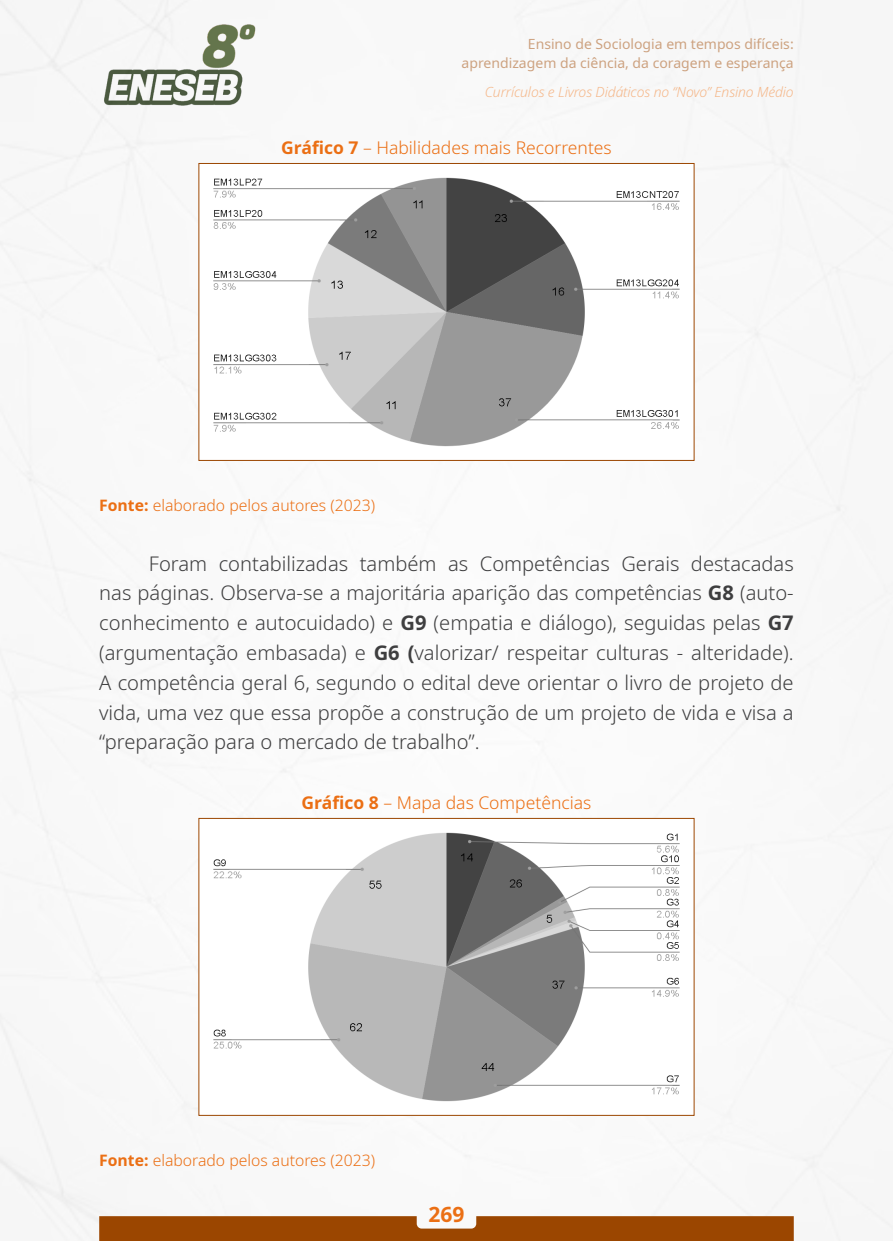
<style>
.page{position:relative;width:893px;height:1241px;background:#fff}
.page>*{position:absolute;margin:0;border:0;box-sizing:border-box;transform-origin:0 0}
.t1{font:700 21px "Noto Sans";color:#eb6f14}
._7_CORPO{font:300 20.12px/29.8px "Noto Sans";color:#3e3e3f;text-align:justify}
._12_LEGENDAS{font:300 17.5px "Noto Sans";color:#eb6f14}
._13_FONTES{font:300 15.75px "Noto Sans";color:#eb6f14}
.t2{font:14px/19.2px "Noto Sans";color:#cda280;text-align:right}
.t3{font:italic 300 14px "Noto Sans";letter-spacing:-.01em;color:#f5b789}
.s1{font-weight:700}
</style>
<div class="page">
<img style="left:0;top:0;width:893px;height:1240px">
<svg style="left:99px;top:1215px;width:695px;height:25px"></svg>
<img style="left:200px;top:165px;width:492px;height:294px">
<div style="left:198px;top:163px;width:496px;height:298px;border:1px solid #9b4600"></div>
<img style="left:200px;top:819px;width:492px;height:294px">
<div style="left:198px;top:817px;width:496px;height:298px;border:1px solid #9b4600"></div>
<p class="t2" style="left:462px;top:34px;width:334px">Ensino de Sociologia em tempos difíceis: aprendizagem da ciência, da coragem e esperança</p>
<p class="t3" style="left:485px;top:82px;width:310px">Currículos e Livros Didáticos no “Novo” Ensino Médio</p>
<p class="_12_LEGENDAS" style="left:281px;top:135px;width:332px"><span class="s1">Gráfico 7</span> – Habilidades mais Recorrentes</p>
<p class="_13_FONTES" style="left:99px;top:494px;width:277px"><span class="s1">Fonte:</span> elaborado pelos autores (2023)</p>
<p class="_7_CORPO" style="left:99px;top:549px;width:696px;text-indent:50px">Foram contabilizadas também as Competências Gerais destacadas nas páginas. Observa-se a majoritária aparição das competências <span class="s1">G8</span> (auto&shy;conhecimento e autocuidado) e <span class="s1">G9</span> (empatia e diálogo), seguidas pelas <span class="s1">G7 </span>(argumentação embasada) e <span class="s1">G6 (</span>valorizar/ respeitar culturas - alteridade).<br>A competência geral 6, segundo o edital deve orientar o livro de projeto de vida, uma vez que essa propõe a construção de um projeto de vida e visa a “preparação para o mercado de trabalho”.</p>
<p class="_12_LEGENDAS" style="left:302px;top:790px;width:291px"><span class="s1">Gráfico 8</span> – Mapa das Competências</p>
<p class="_13_FONTES" style="left:99px;top:1148px;width:277px"><span class="s1">Fonte:</span> elaborado pelos autores (2023)</p>
<p class="t1" style="left:428px;top:1199px;width:38px">269</p>
</div>
